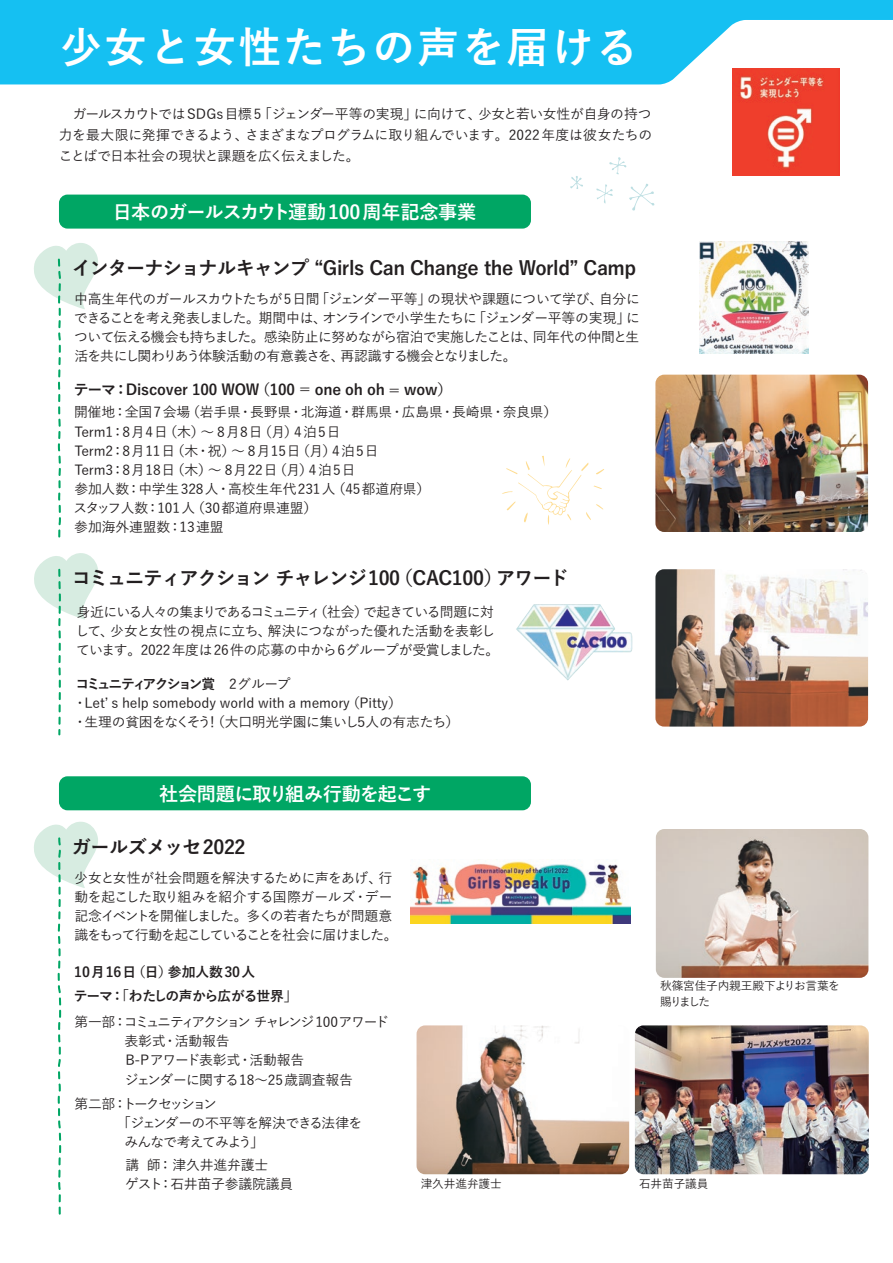
<style>
.page{position:relative;width:893px;height:1263px;background:#fff}
.page>*{position:absolute;margin:0;border:0;box-sizing:border-box;transform-origin:0 0}
.t1{font:700 42.45px "Yu Go";letter-spacing:.05em;color:#fff}
.t2{font:700 19.2px "Yu Go";letter-spacing:-.03em;color:#231f20}
.t3{font:700 19.2px "Yu Go";letter-spacing:-.03em;color:#fff}
.t4{font:700 19.2px "Yu Go";letter-spacing:-.05em;color:#231f20}
.t5{font:700 14.85px "Yu Go";letter-spacing:-.01em;color:#231f20}
.t6{font:500 13.8px/19.2px "Yu Go";letter-spacing:-.02em;color:#231f20}
.t7{font:500 13.8px/19.2px "Yu Go";letter-spacing:-.055em;color:#231f20}
.t8{font:700 13.8px/23.4px "Yu Go";letter-spacing:-.015em;color:#231f20}
.t9{font:500 13.8px "Yu Go";letter-spacing:-.075em;color:#231f20}
.t10{font:500 13.8px "Yu Go";letter-spacing:-.15em;color:#231f20}
.t11{font:500 11.7px/15.9px "Yu Go";letter-spacing:-.015em;color:#231f20}
.s1{font-weight:700}
</style>
<div class="page">
<svg style="left:629px;top:184px;width:25px;height:27px"></svg>
<svg style="left:596px;top:184px;width:17px;height:20px"></svg>
<svg style="left:570px;top:176px;width:13px;height:13px"></svg>
<svg style="left:609px;top:157px;width:17px;height:17px"></svg>
<svg style="left:502px;top:455px;width:102px;height:70px"></svg>
<img style="left:516px;top:604px;width:117px;height:77px">
<img style="left:700px;top:242px;width:108px;height:111px">
<img style="left:732px;top:84px;width:107px;height:92px">
<img style="left:410px;top:859px;width:220px;height:65px">
<svg style="left:34px;top:243px;width:64px;height:295px"></svg>
<svg style="left:34px;top:553px;width:64px;height:183px"></svg>
<div style="left:59px;top:195px;width:472px;height:34px;background:#00a664;border-radius:9px"></div>
<div style="left:59px;top:776px;width:472px;height:34px;background:#00a664;border-radius:9px"></div>
<svg style="left:34px;top:821px;width:64px;height:394px"></svg>
<img style="left:417px;top:1025px;width:212px;height:149px">
<img style="left:656px;top:829px;width:212px;height:149px">
<img style="left:635px;top:1025px;width:234px;height:149px">
<img style="left:655px;top:375px;width:213px;height:157px">
<img style="left:655px;top:569px;width:213px;height:157px">
<svg style="left:0;top:0;width:893px;height:84px;background:#3ac6ef"></svg>
<h1 class="t1" style="left:60px;top:24px;width:580px">少女と女性たちの声を届ける</h1>
<p class="t6" style="left:59px;top:101px;width:595px;line-height:21.3px;text-align:justify">　ガールスカウトではSDGs目標 5「ジェンダー平等の実現」に向けて、少女と若い女性が自身の持つ力を最大限に発揮できるよう、さまざまなプログラムに取り組んでいます。2022年度は彼女たちのことばで日本社会の現状と課題を広く伝えました。</p>
<h2 class="t3" style="left:113px;top:201px;width:365px">日本のガールスカウト運動100周年記念事業</h2>
<h2 class="t2" style="left:72px;top:257px;width:566px">インターナショナルキャンプ “Girls Can Change the World” Camp</h2>
<p class="t6" style="left:74px;top:287px;width:567px;text-align:justify">中高生年代のガールスカウトたちが5日間「ジェンダー平等」の現状や課題について学び、自分にできることを考え発表しました。期間中は、オンラインで小学生たちに「ジェンダー平等の実現」について伝える機会も持ちました。感染防止に努めながら宿泊で実施したことは、同年代の仲間と生活を共にし関わりあう体験活動の有意義さを、再認識する機会となりました。</p>
<p class="t5" style="left:74px;top:381px;width:380px">テーマ：Discover 100 WOW（100 ＝ one oh oh = wow）</p>
<p class="t6" style="left:74px;top:401px;width:485px">開催地：全国7会場（岩手県・長野県・北海道・群馬県・広島県・長崎県・奈良県）<br>Term1：8月4日（木）～ 8月8日（月）4泊5日<br>Term2：8月11日（木・祝）～ 8月15日（月）4泊5日<br>Term3：8月18日（木）～ 8月22日（月）4泊5日<br>参加人数：中学生328人・高校生年代231人（45都道府県）<br>スタッフ人数：101人（30都道府県連盟）<br>参加海外連盟数：13連盟</p>
<h2 class="t4" style="left:72px;top:567px;width:499px">コミュニティアクションチャレンジ100（CAC100）アワード</h2>
<p class="t6" style="left:75px;top:600px;width:425px">身近にいる人々の集まりであるコミュニティ（社会）で起きている問題に対して、少女と女性の視点に立ち、解決につながった優れた活動を表彰しています。2022年度は26件の応募の中から6グループが受賞しました。</p>
<p class="t6" style="left:73px;top:672px;width:388px"><span class="s1">コミュニティアクション賞</span> 2グループ<br>・Letʼ s help somebody world with a memory（Pitty）<br>・生理の貧困をなくそう！（大口明光学園に集いし５人の有志たち）</p>
<h2 class="t3" style="left:159px;top:783px;width:274px">社会問題に取り組み行動を起こす</h2>
<h2 class="t2" style="left:72px;top:836px;width:175px">ガールズメッセ2022</h2>
<p class="t7" style="left:74px;top:866px;width:325px">少女と女性が社会問題を解決するために声をあげ、行動を起こした取り組みを紹介する国際ガールズ・デー記念イベントを開催しました。多くの若者たちが問題意識をもって行動を起こしていることを社会に届けました。</p>
<p class="t8" style="left:74px;top:961px;width:225px">10月16日（日）参加人数30人<br>テーマ：「わたしの声から広がる世界」</p>
<p class="t7" style="left:124px;top:1011px;width:266px;text-indent:-50px">第一部：コミュニティアクションチャレンジ 100 アワード表彰式・活動報告<br>B-Pアワード表彰式・活動報告<br>ジェンダーに関する18～25歳調査報告</p>
<p class="t10" style="left:74px;top:1091px;width:144px">第二部：トークセッション</p>
<p class="t7" style="left:117px;top:1112px;width:246px">「ジェンダーの不平等を解決できる法律を</p>
<p class="t9" style="left:124px;top:1129px;width:162px">みんなで考えてみよう」　　</p>
<p class="t6" style="left:125px;top:1153px;width:170px">講 師：津久井進弁護士<br>ゲスト：石井苗子参議院議員</p>
<p class="t11" style="left:660px;top:976px;width:181px">秋篠宮佳子内親王殿下よりお言葉を賜りました</p>
<p class="t11" style="left:421px;top:1175px;width:83px">津久井進弁護士</p>
<p class="t11" style="left:639px;top:1175px;width:71px">石井苗子議員</p>
</div>
